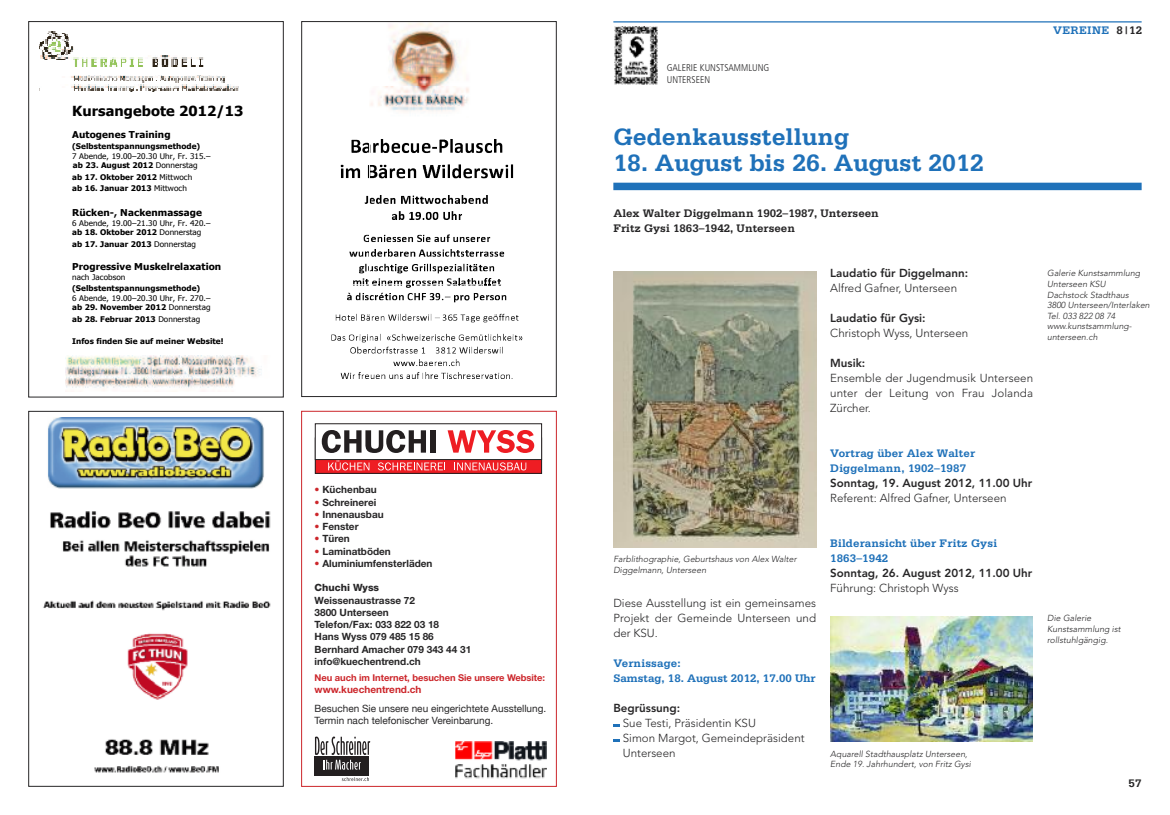
<style>
.page{position:relative;width:1170px;height:815px;background:#fff}
.page>*{position:absolute;margin:0;border:0;box-sizing:border-box;transform-origin:0 0}
.t1{font:700 25px "Serifa";color:#1f71b9}
.t2{font:700 13.88px "Tahoma";letter-spacing:.005em;color:#000;scale:1.04 1}
.t3{font:300 11.5px/15px "Avenir";color:#272627;text-align:justify}
.t4{font:700 11.5px/15px "Serifa";letter-spacing:.01em;color:#1f71b9}
.t5{font:800 11.5px "Avenir";color:#272627}
.t6{font:700 11.5px/15px "Serifa";color:#272627}
.t7{font:700 11.5px "Serifa";letter-spacing:.03em;color:#1f71b9}
.t8{font:700 10px/12.2px "Helvetica Neue";color:#272627}
.t9{font:10px/12.2px "Helvetica Neue";color:#272627}
.t10{font:700 10px "Helvetica Neue";color:#cc262b}
.t11{font:800 10px "Helvetica Neue";color:#272627}
.t12{font:300 condensed 9.75px/11.9px "Frutiger LT Std";color:#272627}
.t13{font:700 9.5px "Tahoma";letter-spacing:.01em;color:#000;scale:1.04 1}
.t14{font:700 9.38px "Helvetica Neue";letter-spacing:-.005em;color:#cc262b}
.t15{font:italic 300 8.75px/10.6px "Avenir";letter-spacing:.005em;color:#272627}
.t16{font:700 7.75px/11.6px "Tahoma";letter-spacing:.01em;color:#000;scale:1.04 1}
.t17{font:7.75px/9.5px "Tahoma";letter-spacing:.005em;color:#000;scale:1.04 1}
.s1{font-weight:700}
.s2{font-weight:400}
.s3{color:#cc262b}
.s4{color:#272627}
</style>
<div class="page">
<svg style="left:613px;top:724px;width:6px;height:3px"></svg>
<svg style="left:613px;top:739px;width:6px;height:3px"></svg>
<img style="left:613px;top:272px;width:203px;height:276px">
<img style="left:830px;top:616px;width:202px;height:126px">
<div style="left:613px;top:183px;width:528px;height:7px;background:#1f71b9"></div>
<hr style="left:613px;top:21px;width:528px;height:2px;background:#1f71b9">
<img style="left:614px;top:27px;width:44px;height:58px">
<div style="left:28px;top:21px;width:255px;height:376px;border:1px solid #272627"></div>
<img style="left:40px;top:31px;width:198px;height:61px">
<img style="left:66px;top:356px;width:196px;height:36px">
<div style="left:301px;top:411px;width:255px;height:376px;border:1px solid #cc262b"></div>
<img style="left:455px;top:742px;width:91px;height:37px">
<svg style="left:342px;top:777px;width:27px;height:4px"></svg>
<div style="left:315px;top:756px;width:54px;height:20px;background:#231f20"></div>
<svg style="left:315px;top:737px;width:55px;height:33px"></svg>
<div style="left:315px;top:438px;width:226px;height:35px;background:#ee1d23"></div>
<div style="left:315px;top:438px;width:227px;height:36px;border:1px solid #231f20"></div>
<div style="left:315px;top:424px;width:226px;height:36px;background:#fff"></div>
<div style="left:315px;top:423px;width:227px;height:37px;border:1px solid #231f20"></div>
<svg style="left:322px;top:430px;width:104px;height:23px"></svg>
<div style="left:430px;top:430px;width:5px;height:23px;background:#231f20"></div>
<svg style="left:447px;top:430px;width:87px;height:23px"></svg>
<svg style="left:328px;top:460px;width:41px;height:10px"></svg>
<svg style="left:378px;top:462px;width:67px;height:8px"></svg>
<svg style="left:454px;top:462px;width:72px;height:8px"></svg>
<img style="left:43px;top:417px;width:228px;height:356px">
<div style="left:28px;top:411px;width:255px;height:376px;border:1px solid #272627"></div>
<img style="left:370px;top:23px;width:99px;height:89px">
<img style="left:340px;top:139px;width:30px;height:175px">
<img style="left:494px;top:139px;width:8px;height:14px">
<svg style="left:454px;top:143px;width:38px;height:10px"></svg>
<img style="left:439px;top:139px;width:14px;height:14px">
<svg style="left:391px;top:143px;width:46px;height:10px"></svg>
<img style="left:380px;top:139px;width:9px;height:14px">
<svg style="left:370px;top:143px;width:9px;height:10px"></svg>
<img style="left:510px;top:164px;width:3px;height:14px">
<svg style="left:505px;top:165px;width:3px;height:13px"></svg>
<img style="left:489px;top:169px;width:14px;height:9px">
<svg style="left:463px;top:168px;width:25px;height:11px"></svg>
<img style="left:452px;top:164px;width:9px;height:15px">
<img style="left:447px;top:164px;width:3px;height:14px">
<img style="left:422px;top:165px;width:23px;height:6px">
<img style="left:424px;top:170px;width:21px;height:8px">
<svg style="left:389px;top:168px;width:27px;height:11px"></svg>
<img style="left:370px;top:165px;width:17px;height:4px">
<img style="left:370px;top:169px;width:17px;height:10px">
<svg style="left:349px;top:249px;width:155px;height:8px"></svg>
<svg style="left:363px;top:234px;width:127px;height:8px"></svg>
<svg style="left:391px;top:211px;width:71px;height:9px"></svg>
<svg style="left:401px;top:195px;width:87px;height:9px"></svg>
<svg style="left:364px;top:195px;width:31px;height:9px"></svg>
<img style="left:454px;top:300px;width:15px;height:3px">
<svg style="left:347px;top:264px;width:159px;height:36px"></svg>
<svg style="left:460px;top:314px;width:58px;height:9px"></svg>
<img style="left:442px;top:314px;width:15px;height:7px">
<svg style="left:335px;top:314px;width:105px;height:7px"></svg>
<svg style="left:331px;top:334px;width:191px;height:31px"></svg>
<svg style="left:340px;top:372px;width:30px;height:7px"></svg>
<img style="left:370px;top:365px;width:143px;height:14px">
<div style="left:301px;top:21px;width:255px;height:376px;border:1px solid #272627"></div>
<p class="t2" style="left:72px;top:102px;width:166px">Kursangebote 2012/13</p>
<p class="t13" style="left:72px;top:129px;width:96px">Autogenes Training</p>
<p class="t16" style="left:72px;top:140px;width:125px">(Selbstentspannungsmethode)</p>
<p class="t17" style="left:72px;top:151px;width:134px">7 Abende, 19.00–20.30 Uhr, Fr. 315.– <span class="s1">ab 23. August 2012</span> Donnerstag</p>
<p class="t16" style="left:72px;top:171px;width:117px">ab 17. Oktober 2012 <span class="s2">Mittwoch </span>ab 16. Januar 2013 <span class="s2">Mittwoch</span></p>
<p class="t13" style="left:72px;top:206px;width:126px">Rücken-, Nackenmassage</p>
<p class="t17" style="left:72px;top:218px;width:134px">6 Abende, 19.00–21.30 Uhr, Fr. 420.– <span class="s1">ab 18. Oktober 2012</span> Donnerstag</p>
<p class="t16" style="left:72px;top:238px;width:121px">ab 17. Januar 2013 <span class="s2">Donnerstag</span></p>
<p class="t13" style="left:72px;top:261px;width:145px">Progressive Muskelrelaxation</p>
<p class="t17" style="left:72px;top:272px;width:53px">nach Jacobson</p>
<p class="t16" style="left:72px;top:282px;width:125px">(Selbstentspannungsmethode)</p>
<p class="t17" style="left:72px;top:293px;width:134px">6 Abende, 19.00–20.30 Uhr, Fr. 270.– <span class="s1">ab 29. November 2012</span> Donnerstag</p>
<p class="t16" style="left:72px;top:313px;width:124px">ab 28. Februar 2013 <span class="s2">Donnerstag</span></p>
<p class="t16" style="left:72px;top:336px;width:147px">Infos finden Sie auf meiner Website!</p>
<p class="t8" style="left:314px;top:485px;width:64px"><span class="s3">•</span> Küchenbau</p>
<p class="t8" style="left:314px;top:497px;width:63px"><span class="s3">•</span> Schreinerei</p>
<p class="t8" style="left:314px;top:509px;width:71px"><span class="s3">•</span> Innenausbau</p>
<p class="t8" style="left:314px;top:521px;width:45px"><span class="s3">•</span> Fenster</p>
<p class="t8" style="left:314px;top:534px;width:37px"><span class="s3">•</span> Türen</p>
<p class="t8" style="left:314px;top:546px;width:78px"><span class="s3">•</span> Laminatböden</p>
<p class="t8" style="left:314px;top:558px;width:119px"><span class="s3">•</span> Aluminiumfensterläden</p>
<p class="t11" style="left:314px;top:584px;width:66px">Chuchi Wyss</p>
<p class="t8" style="left:314px;top:595px;width:158px">Weissenaustrasse 72<br>3800 Unterseen<br>Telefon/Fax: 033 822 03 18<br>Hans Wyss 079 485 15 86<br>Bernhard Amacher 079 343 44 31 info@kuechentrend.ch</p>
<p class="t14" style="left:314px;top:674px;width:232px">Neu auch im Internet, besuchen Sie unsere Website:</p>
<p class="t10" style="left:314px;top:686px;width:108px">www.kuechentrend.ch</p>
<p class="t9" style="left:314px;top:702px;width:233px">Besuchen Sie unsere neu eingerichtete Ausstellung.<br>Termin nach telefonischer Vereinbarung.</p>
<p class="t12" style="left:666px;top:63px;width:104px">GALERIE KUNSTSAMMLUNG<br>UNTERSEEN</p>
<p class="t7" style="left:1052px;top:27px;width:91px">VEREINE <span class="s4">8|12</span></p>
<h1 class="t1" style="left:613px;top:129px;width:237px">Gedenkausstellung</h1>
<h1 class="t1" style="left:613px;top:155px;width:372px">18. August bis 26. August 2012</h1>
<p class="t6" style="left:613px;top:206px;width:267px">Alex Walter Diggelmann 1902–1987, Unterseen<br>Fritz Gysi 1863–1942, Unterseen</p>
<p class="t15" style="left:613px;top:555px;width:185px">Farblithographie, Geburtshaus von Alex Walter<br>Diggelmann, Unterseen</p>
<p class="t3" style="left:613px;top:596px;width:204px">Diese Ausstellung ist ein gemeinsames Projekt der Gemeinde Unterseen und der KSU.</p>
<p class="t4" style="left:613px;top:656px;width:204px">Vernissage:<br>Samstag, 18. August 2012, 17.00 Uhr</p>
<p class="t5" style="left:613px;top:703px;width:68px">Begrüssung:</p>
<p class="t3" style="left:623px;top:716px;width:183px;text-align:left">Sue Testi, Präsidentin KSU<br>Simon Margot, Gemeindepräsident<br>Unterseen</p>
<p class="t5" style="left:830px;top:268px;width:139px">Laudatio für Diggelmann:</p>
<p class="t3" style="left:830px;top:281px;width:128px">Alfred Gafner, Unterseen</p>
<p class="t5" style="left:830px;top:313px;width:97px">Laudatio für Gysi:</p>
<p class="t3" style="left:830px;top:326px;width:139px">Christoph Wyss, Unterseen</p>
<p class="t5" style="left:830px;top:358px;width:37px">Musik:</p>
<p class="t3" style="left:830px;top:371px;width:204px">Ensemble der Jugendmusik Unterseen unter der Leitung von Frau Jolanda Zürcher.</p>
<p class="t4" style="left:830px;top:446px;width:146px">Vortrag über Alex Walter<br>Diggelmann, 1902–1987</p>
<p class="t5" style="left:830px;top:478px;width:204px">Sonntag, 19. August 2012, 11.00 Uhr</p>
<p class="t3" style="left:830px;top:491px;width:178px">Referent: Alfred Gafner, Unterseen</p>
<p class="t4" style="left:830px;top:536px;width:168px">Bilderansicht über Fritz Gysi<br>1863–1942</p>
<p class="t5" style="left:830px;top:568px;width:204px">Sonntag, 26. August 2012, 11.00 Uhr</p>
<p class="t3" style="left:830px;top:581px;width:130px">Führung: Christoph Wyss</p>
<p class="t15" style="left:830px;top:749px;width:142px">Aquarell Stadthausplatz Unterseen,<br>Ende 19. Jahrhundert, von Fritz Gysi</p>
<p class="t15" style="left:1047px;top:269px;width:104px">Galerie Kunstsammlung<br>Unterseen KSU<br>Dachstock Stadthaus<br>3800 Unterseen/Interlaken<br>Tel. 033 822 08 74 www.kunstsammlung&shy;unterseen.ch</p>
<p class="t15" style="left:1047px;top:614px;width:75px">Die Galerie<br>Kunstsammlung ist rollstuhlgängig.</p>
<p class="t6" style="left:1128px;top:776px;width:15px">57</p>
</div>
